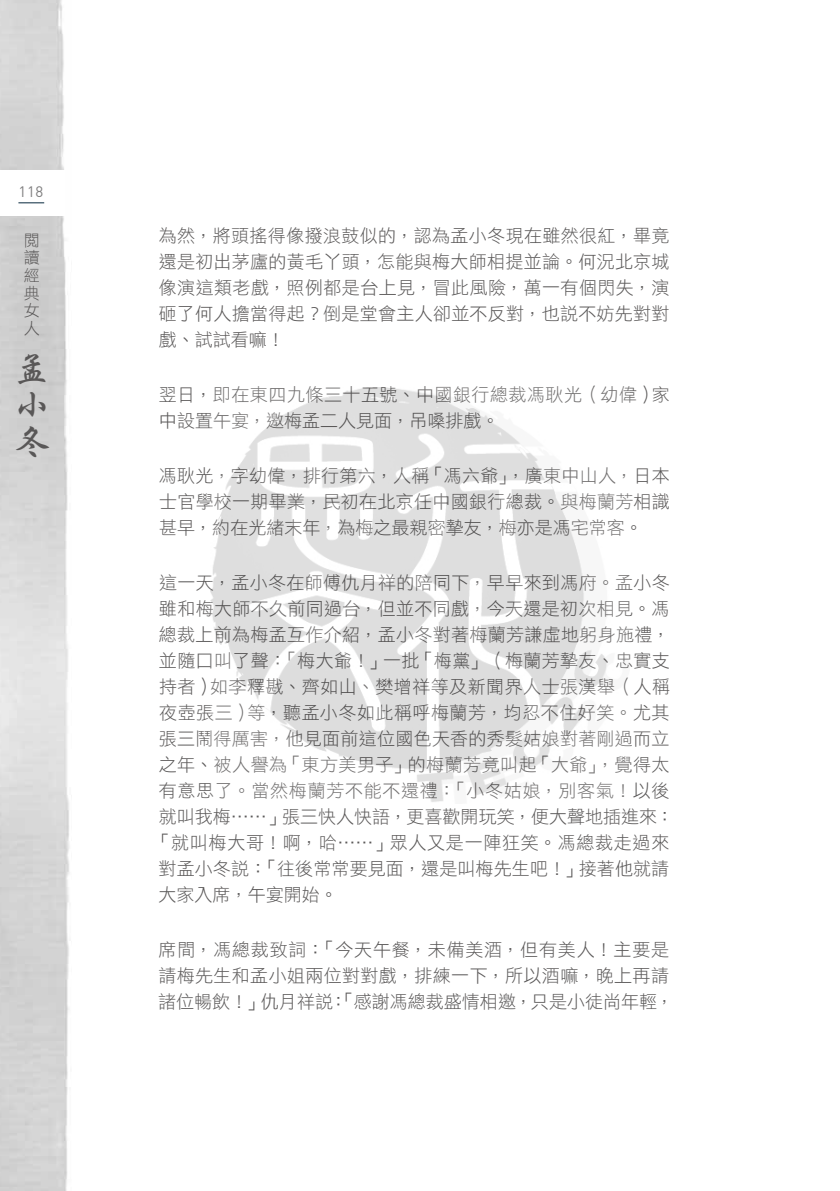
<style>
.page{position:relative;width:840px;height:1191px;background:#fff}
.page>*{position:absolute;margin:0;border:0;box-sizing:border-box;transform-origin:0 0}
.t1{font:36px/36px "Singkai EG Bold Big 5";color:#595757;text-align:justify}
.t2{font:18px/26px "DF Li Hei Std W3";letter-spacing:.02em;color:#595757;text-align:justify}
.t3{font:18px "DF Li Hei Std W3";letter-spacing:.04em;color:#595757}
.t4{font:18px "DF Li Hei Std W3";color:#595757}
.t5{font:16px/17.6px "DF Li Hei Std W3";color:#595757;text-align:justify}
.t6{font:15px "DIN Pro";color:#807f80}
</style>
<div class="page">
<img style="left:0;top:0;width:70px;height:1191px">
<div style="left:0;top:170px;width:64px;height:45px;background:#fff"></div>
<svg style="left:18px;top:202px;width:26px;height:1px"></svg>
<img style="left:210px;top:387px;width:397px;height:415px">
<p class="t6" style="left:18px;top:181px;width:26px">118</p>
<p class="t5" style="left:24px;top:231px;width:17px">閱讀經典女人</p>
<h1 class="t1" style="left:14px;top:351px;width:37px">孟小冬</h1>
<p class="t2" style="left:159px;top:223px;width:512px">為然，將頭搖得像撥浪鼓似的，認為孟小冬現在雖然很紅，畢竟還是初出茅廬的黃毛丫頭，怎能與梅大師相提並論。何況北京城像演這類老戲，照例都是台上見，冒此風險，萬一有個閃失，演砸了何人擔當得起？倒是堂會主人卻並不反對，也說不妨先對對戲、試試看嘛！</p>
<p class="t2" style="left:159px;top:381px;width:512px">翌日，即在東四九條三十五號、中國銀行總裁馮耿光（幼偉）家中設置午宴，邀梅孟二人見面，吊嗓排戲。</p>
<p class="t2" style="left:159px;top:462px;width:512px">馮耿光，字幼偉，排行第六，人稱「馮六爺」，廣東中山人，日本士官學校一期畢業，民初在北京任中國銀行總裁。與梅蘭芳相識甚早，約在光緒末年，為梅之最親密摯友，梅亦是馮宅常客。</p>
<p class="t2" style="left:159px;top:569px;width:512px">這一天，孟小冬在師傅仇月祥的陪同下，早早來到馮府。孟小冬</p>
<p class="t2" style="left:159px;top:595px;width:512px">雖和梅大師不久前同過台，但並不同戲，今天還是初次相見。馮</p>
<p class="t2" style="left:159px;top:621px;width:512px">總裁上前為梅孟互作介紹，孟小冬對著梅蘭芳謙虛地躬身施禮，</p>
<p class="t2" style="left:159px;top:647px;width:512px">並隨口叫了聲：「梅大爺！」一批「梅黨」（梅蘭芳摯友、忠實支</p>
<p class="t2" style="left:159px;top:673px;width:512px">持者）如李釋戡、齊如山、樊增祥等及新聞界人士張漢舉（人稱</p>
<p class="t2" style="left:159px;top:699px;width:511px">夜壺張三）等，聽孟小冬如此稱呼梅蘭芳，均忍不住好笑。尤其</p>
<p class="t2" style="left:159px;top:725px;width:512px">張三鬧得厲害，他見面前這位國色天香的秀髮姑娘對著剛過而立</p>
<p class="t2" style="left:159px;top:751px;width:512px">之年、被人譽為「東方美男子」的梅蘭芳竟叫起「大爺」，覺得太</p>
<p class="t3" style="left:159px;top:780px;width:512px">有意思了。當然梅蘭芳不能不還禮：「小冬姑娘，別客氣！以後</p>
<p class="t4" style="left:159px;top:806px;width:516px">就叫我梅……」張三快人快語，更喜歡開玩笑，便大聲地插進來：</p>
<p class="t3" style="left:153px;top:832px;width:517px">「就叫梅大哥！啊，哈……」眾人又是一陣狂笑。馮總裁走過來</p>
<p class="t2" style="left:158px;top:855px;width:512px">對孟小冬說：「往後常常要見面，還是叫梅先生吧！」接著他就請</p>
<p class="t4" style="left:158px;top:884px;width:181px">大家入席，午宴開始。</p>
<p class="t2" style="left:158px;top:936px;width:516px;text-align:left">席間，馮總裁致詞：「今天午餐，未備美酒，但有美人！主要是請梅先生和孟小姐兩位對對戲，排練一下，所以酒嘛，晚上再請諸位暢飲！」仇月祥說：「感謝馮總裁盛情相邀，只是小徒尚年輕，</p>
</div>
